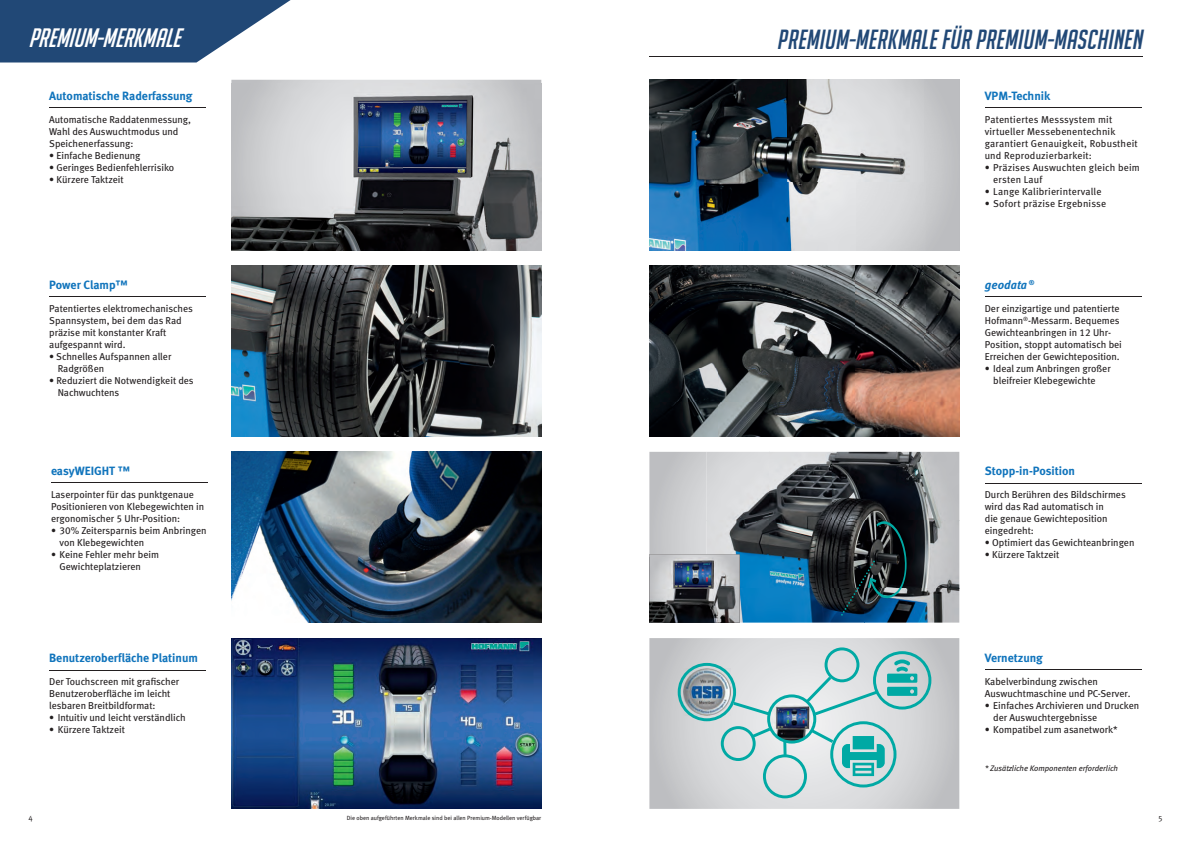
<style>
.page{position:relative;width:1191px;height:842px;background:#fff}
.page>*{position:absolute;margin:0;border:0;box-sizing:border-box;transform-origin:0 0}
.t1{font:italic 27px "Big Noodle Titling";color:#214876}
.t2{font:italic 26px "Big Noodle Titling";color:#fff}
.t3{font:12px "Meta Bold LF";color:#1074bc}
.t4{font:italic 700 12px "Meta Pro";color:#1074bc}
.t5{font:10px/12px "Meta Book LF";color:#231f20}
.t6{font:10px/12px "Meta Book LF";letter-spacing:.02em;color:#231f20}
.t7{font:italic 8px "Meta Book LF";color:#231f20}
.t8{font:8px "Meta Pro";color:#231f20}
.t9{font:6px "Meta Book LF";color:#231f20}
</style>
<div class="page">
<svg style="left:0;top:0;width:291px;height:62px"></svg>
<svg style="left:231px;top:80px;width:310px;height:4px"></svg>
<img style="left:231px;top:84px;width:310px;height:167px">
<img style="left:649px;top:266px;width:310px;height:171px">
<img style="left:231px;top:266px;width:310px;height:171px">
<svg style="left:649px;top:638px;width:310px;height:171px;background:#c8c9cc"></svg>
<svg style="left:677px;top:647px;width:254px;height:151px;background:#b5ced0"></svg>
<hr style="left:783px;top:741px;width:3px;height:15px;background:#00a9a4">
<img style="left:231px;top:452px;width:310px;height:171px">
<hr style="left:49px;top:296px;width:157px;height:1px;background:#231f20">
<hr style="left:49px;top:108px;width:157px;height:1px;background:#231f20">
<hr style="left:984px;top:296px;width:157px;height:1px;background:#231f20">
<hr style="left:984px;top:483px;width:157px;height:1px;background:#231f20">
<hr style="left:984px;top:670px;width:157px;height:1px;background:#231f20">
<hr style="left:51px;top:483px;width:157px;height:1px;background:#231f20">
<hr style="left:49px;top:670px;width:157px;height:1px;background:#231f20">
<hr style="left:984px;top:107px;width:157px;height:1px;background:#231f20">
<svg style="left:649px;top:452px;width:57px;height:102px;background:#c9cacc"></svg>
<img style="left:706px;top:452px;width:253px;height:171px">
<svg style="left:841px;top:521px;width:65px;height:95px;background:#25353b"></svg>
<img style="left:649px;top:554px;width:90px;height:69px">
<img style="left:649px;top:80px;width:310px;height:171px">
<img style="left:231px;top:638px;width:310px;height:171px">
<hr style="left:649px;top:56px;width:493px;height:1px;background:#231f20">
<h2 class="t2" style="left:28px;top:23px;width:158px">PREMIUM-MERKMALE</h2>
<h1 class="t1" style="left:777px;top:24px;width:370px">PREMIUM-MERKMALE FÜR PREMIUM-MASCHINEN</h1>
<p class="t3" style="left:49px;top:92px;width:145px">Automatische Raderfassung</p>
<p class="t5" style="left:49px;top:115px;width:143px">Automatische Raddatenmessung,<br>Wahl des Auswuchtmodus und<br>Speichenerfassung:</p>
<p class="t5" style="left:49px;top:151px;width:93px">• Einfache Bedienung</p>
<p class="t5" style="left:49px;top:163px;width:127px">• Geringes Bedienfehlerrisiko</p>
<p class="t5" style="left:49px;top:175px;width:76px">• Kürzere Taktzeit</p>
<p class="t3" style="left:49px;top:280px;width:80px">Power Clamp™</p>
<p class="t5" style="left:49px;top:304px;width:145px">Patentiertes elektromechanisches<br>Spannsystem, bei dem das Rad präzise mit konstanter Kraft aufgespannt wird.</p>
<p class="t5" style="left:58px;top:352px;width:115px;text-indent:-8px">• Schnelles Aufspannen aller<br>Radgrößen</p>
<p class="t5" style="left:58px;top:376px;width:137px;text-indent:-8px">• Reduziert die Notwendigkeit des<br>Nachwuchtens</p>
<p class="t3" style="left:51px;top:466px;width:81px">easyWEIGHT ™</p>
<p class="t5" style="left:51px;top:490px;width:155px">Laserpointer für das punktgenaue<br>Positionieren von Klebegewichten in ergonomischer 5 Uhr-Position:</p>
<p class="t5" style="left:60px;top:526px;width:148px;text-indent:-8px">• 30% Zeitersparnis beim Anbringen von Klebegewichten</p>
<p class="t5" style="left:60px;top:550px;width:101px;text-indent:-8px">• Keine Fehler mehr beim<br>Gewichteplatzieren</p>
<p class="t3" style="left:49px;top:654px;width:150px">Benutzeroberfläche Platinum</p>
<p class="t5" style="left:49px;top:677px;width:131px">Der Touchscreen mit grafischer<br>Benutzeroberfläche im leicht lesbaren Breitbildformat:</p>
<p class="t5" style="left:49px;top:713px;width:138px">• Intuitiv und leicht verständlich</p>
<p class="t5" style="left:49px;top:725px;width:77px">• Kürzere Taktzeit</p>
<p class="t3" style="left:984px;top:91px;width:67px">VPM-Technik</p>
<p class="t6" style="left:984px;top:115px;width:154px">Patentiertes Messsystem mit virtueller Messebenentechnik garantiert Genauigkeit, Robustheit und Reproduzierbarkeit:</p>
<p class="t6" style="left:993px;top:163px;width:148px;text-indent:-8px">• Präzises Auswuchten gleich beim ersten Lauf</p>
<p class="t6" style="left:984px;top:187px;width:118px">• Lange Kalibrierintervalle</p>
<p class="t6" style="left:984px;top:199px;width:123px">• Sofort präzise Ergebnisse</p>
<p class="t4" style="left:984px;top:281px;width:51px">geodata <sup>®</sup></p>
<p class="t5" style="left:984px;top:304px;width:139px">Der einzigartige und patentierte<br>Hofmann<sup>®</sup>-Messarm. Bequemes<br>Gewichteanbringen in 12 Uhr-<br>Position, stoppt automatisch bei<br>Erreichen der Gewichteposition.</p>
<p class="t5" style="left:993px;top:364px;width:119px;text-indent:-8px">• Ideal zum Anbringen großer bleifreier Klebegewichte</p>
<p class="t3" style="left:984px;top:466px;width:92px">Stopp-in-Position</p>
<p class="t5" style="left:984px;top:490px;width:142px">Durch Berühren des Bildschirmes wird das Rad automatisch in<br>die genaue Gewichteposition eingedreht:</p>
<p class="t5" style="left:984px;top:538px;width:151px">• Optimiert das Gewichteanbringen</p>
<p class="t5" style="left:984px;top:550px;width:76px">• Kürzere Taktzeit</p>
<p class="t3" style="left:984px;top:654px;width:60px">Vernetzung</p>
<p class="t5" style="left:984px;top:677px;width:147px">Kabelverbindung zwischen<br>Auswuchtmaschine und PC-Server.</p>
<p class="t5" style="left:993px;top:701px;width:147px;text-indent:-8px">• Einfaches Archivieren und Drucken der Auswuchtergebnisse</p>
<p class="t5" style="left:984px;top:725px;width:134px">• Kompatibel zum asanetwork*</p>
<p class="t7" style="left:984px;top:766px;width:135px">* Zusätzliche Komponenten erforderlich</p>
<p class="t8" style="left:28px;top:814px;width:6px">4</p>
<p class="t9" style="left:347px;top:815px;width:196px">Die oben aufgeführten Merkmale sind bei allen Premium-Modellen verfügbar</p>
<p class="t8" style="left:1158px;top:814px;width:6px">5</p>
</div>
